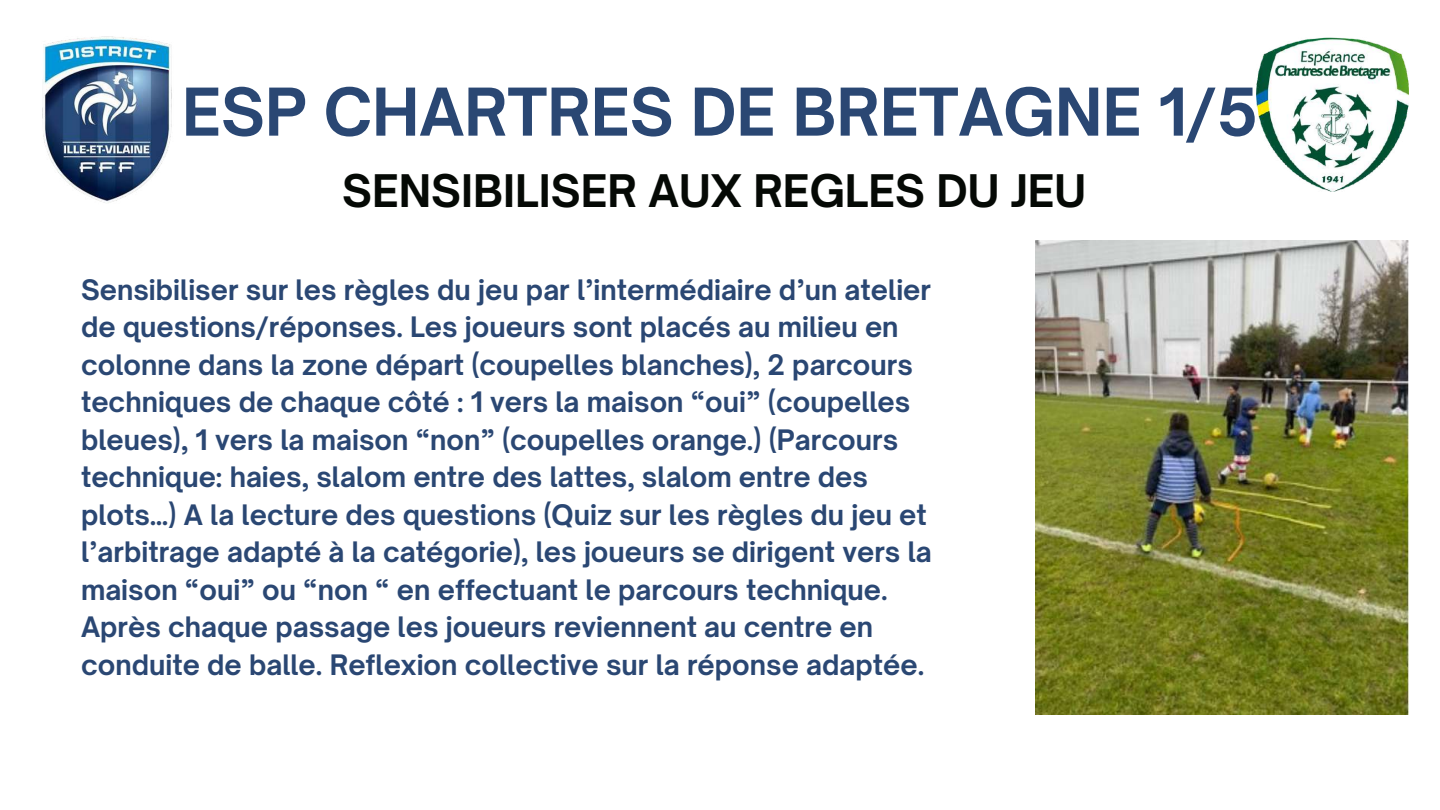
<style>
.page{position:relative;width:1440px;height:810px;background:#fff}
.page>*{position:absolute;margin:0;border:0;box-sizing:border-box;transform-origin:0 0}
.t1{font:700 63px "Open Sauce One";color:#2a4773}
.t2{font:700 43px "Open Sauce One";color:#050905}
.t3{font:700 27px/37.5px "Open Sauce One";color:#2a4773}
</style>
<div class="page">
<img style="left:42px;top:36px;width:130px;height:167px">
<img style="left:1257px;top:38px;width:152px;height:154px">
<img style="left:1035px;top:241px;width:374px;height:474px">
<h1 class="t1" style="left:182px;top:73px;width:1078px">ESP CHARTRES DE BRETAGNE 1/5</h1>
<h2 class="t2" style="left:342px;top:164px;width:746px">SENSIBILISER AUX REGLES DU JEU</h2>
<p class="t3" style="left:81px;top:271px;width:852px">Sensibiliser sur les règles du jeu par l’intermédiaire d’un atelier de questions/réponses. Les joueurs sont placés au milieu en colonne dans la zone départ (coupelles blanches), 2 parcours techniques de chaque côté : 1 vers la maison “oui” (coupelles bleues), 1 vers la maison “non” (coupelles orange.) (Parcours technique: haies, slalom entre des lattes, slalom entre des plots…) A la lecture des questions (Quiz sur les règles du jeu et l’arbitrage adapté à la catégorie), les joueurs se dirigent vers la maison “oui” ou “non “ en effectuant le parcours technique.<br>Après chaque passage les joueurs reviennent au centre en conduite de balle. Reflexion collective sur la réponse adaptée.</p>
</div>
